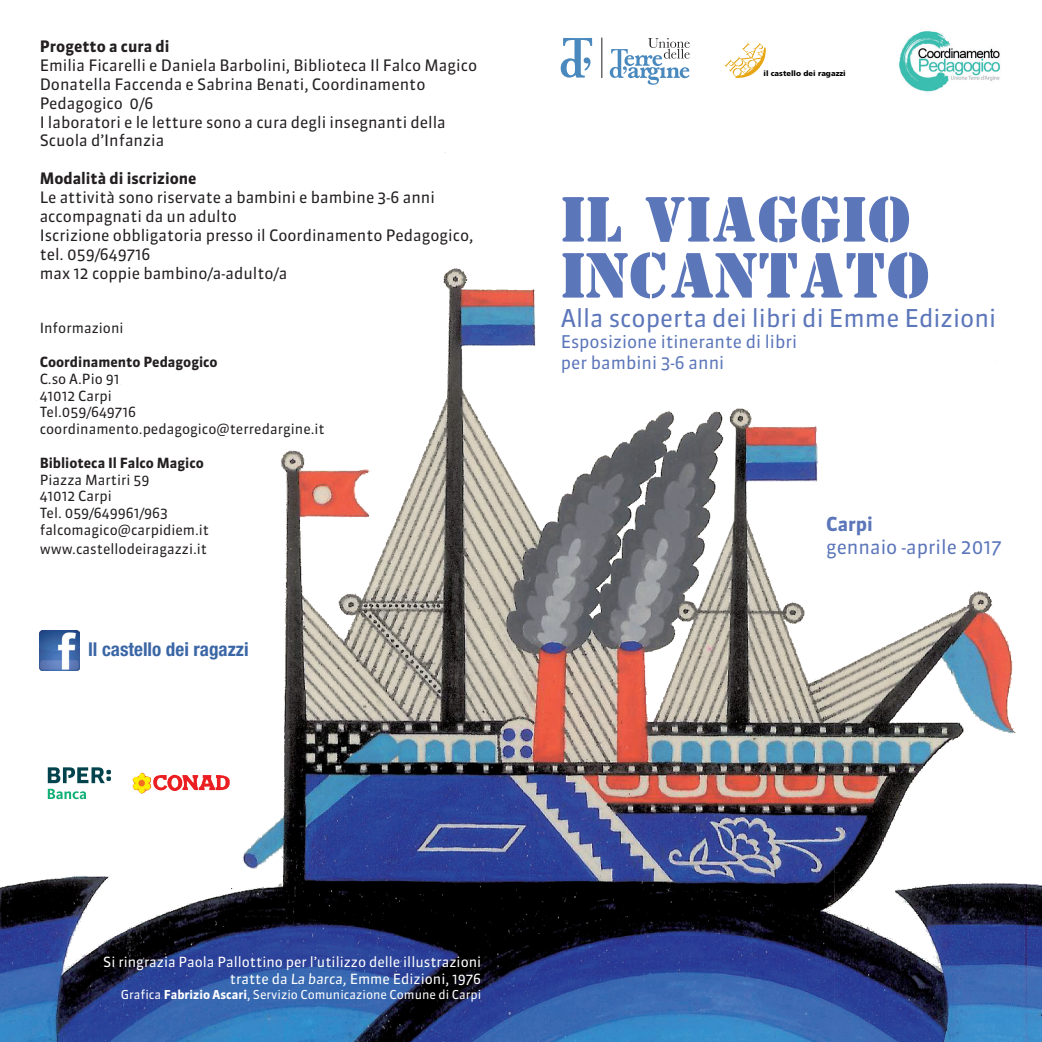
<style>
.page{position:relative;width:1042px;height:1042px;background:#fff}
.page>*{position:absolute;margin:0;border:0;box-sizing:border-box;transform-origin:0 0}
.t1{font:63px/56px "Stencil BT";color:#5c76ba}
.t2{font:24.5px "Sanuk";color:#5c76ba}
.t3{font:19.25px "Sanuk";color:#5c76ba}
.t4{font:700 19.25px "Sanuk LF";color:#5c76ba}
.t5{font:700 condensed 19.07px "Helvetica Neue LT Std";color:#3b66a6}
.t6{font:17.5px/21px "Sanuk";color:#5c76ba}
.t7{font:15.75px/18.9px "Sanuk";color:#231f20}
.t8{font:700 15.75px "Sanuk LF";color:#231f20}
.t9{font:14px/16.8px "Sanuk";color:#231f20}
.t10{font:14px/16.8px "Sanuk";color:#fff;text-align:right}
.t11{font:700 14px "Sanuk LF";color:#231f20}
.t12{font:12.25px "Sanuk";color:#fff}
.t13{font:900 7.52px "Frutiger";color:#000}
.s1{font-style:italic}
.s2{font-family:"Sanuk LF";font-weight:700}
</style>
<div class="page">
<img style="left:0;top:152px;width:1042px;height:890px">
<img style="left:133px;top:772px;width:97px;height:22px">
<svg style="left:724px;top:42px;width:42px;height:36px"></svg>
<hr style="left:601px;top:38px;width:1px;height:40px;background:#231f20">
<svg style="left:561px;top:38px;width:31px;height:40px"></svg>
<svg style="left:610px;top:38px;width:80px;height:47px"></svg>
<img style="left:899px;top:31px;width:101px;height:61px">
<svg style="left:48px;top:789px;width:38px;height:10px"></svg>
<svg style="left:48px;top:767px;width:63px;height:16px"></svg>
<img style="left:40px;top:630px;width:40px;height:40px">
<p class="t8" style="left:40px;top:36px;width:131px">Progetto a cura di</p>
<p class="t7" style="left:40px;top:56px;width:439px">Emilia Ficarelli e Daniela Barbolini, Biblioteca Il Falco Magico Donatella Faccenda e Sabrina Benati, Coordinamento Pedagogico 0/6<br>I laboratori e le letture sono a cura degli insegnanti della Scuola d’Infanzia</p>
<p class="t8" style="left:40px;top:169px;width:158px">Modalità di iscrizione</p>
<p class="t7" style="left:40px;top:188px;width:435px">Le attività sono riservate a bambini e bambine 3-6 anni accompagnati da un adulto<br>Iscrizione obbligatoria presso il Coordinamento Pedagogico, tel. 059/649716<br>max 12 coppie bambino/a-adulto/a</p>
<p class="t9" style="left:40px;top:320px;width:85px">Informazioni</p>
<p class="t11" style="left:40px;top:353px;width:180px">Coordinamento Pedagogico</p>
<p class="t9" style="left:40px;top:370px;width:287px">C.so A.Pio 91<br>41012 Carpi<br>Tel.059/649716 coordinamento.pedagogico@terredargine.it</p>
<p class="t11" style="left:40px;top:454px;width:166px">Biblioteca Il Falco Magico</p>
<p class="t9" style="left:40px;top:471px;width:171px">Piazza Martiri 59<br>41012 Carpi<br>Tel. 059/649961/963 falcomagico@carpidiem.it</p>
<p class="t9" style="left:40px;top:540px;width:169px">www.castellodeiragazzi.it</p>
<p class="t5" style="left:88px;top:638px;width:162px">Il castello dei ragazzi</p>
<p class="t13" style="left:763px;top:69px;width:84px">il castello dei ragazzi</p>
<h1 class="t1" style="left:561px;top:190px;width:371px">IL VIAGGIO<br>INCANTATO</h1>
<h2 class="t2" style="left:561px;top:303px;width:437px">Alla scoperta dei libri di Emme Edizioni</h2>
<p class="t6" style="left:561px;top:331px;width:238px">Esposizione itinerante di libri per bambini 3-6 anni</p>
<p class="t4" style="left:826px;top:512px;width:48px">Carpi</p>
<p class="t3" style="left:826px;top:535px;width:177px">gennaio -aprile 2017</p>
<p class="t10" style="left:103px;top:954px;width:379px">Si ringrazia Paola Pallottino per l’utilizzo delle illustrazioni tratte da <span class="s1">La barca,</span> Emme Edizioni, 1976</p>
<p class="t12" style="left:121px;top:987px;width:362px">Grafica <span class="s2">Fabrizio Ascari</span>, Servizio Comunicazione Comune di Carpi</p>
</div>
